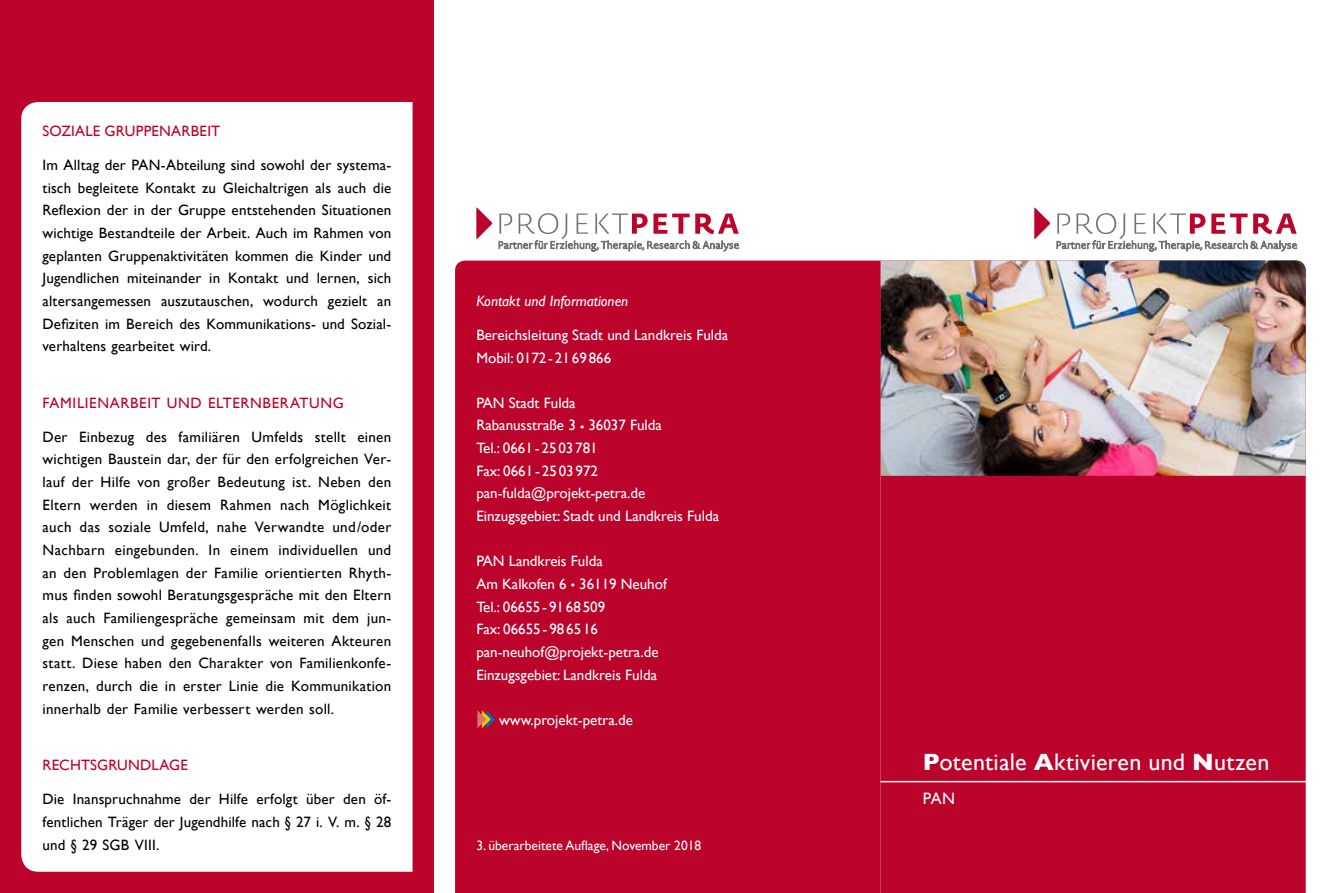
<style>
.page{position:relative;width:1327px;height:893px;background:#fff}
.page>*{position:absolute;margin:0;border:0;box-sizing:border-box;transform-origin:0 0}
.t1{font:24px "Gill Sans";letter-spacing:.01em;color:#fff}
.t2{font:16.5px "Gill Sans";color:#fff}
.t3{font:15px/22.6px "Gill Sans";letter-spacing:.01em;color:#000;text-align:justify}
.t4{font:15px/22.6px "Gill Sans";color:#fff}
.t5{font:15px "Gill Sans";letter-spacing:.02em;color:#bb032b}
.t6{font:15px "Gill Sans";letter-spacing:.045em;color:#bb032b}
.t7{font:italic 15px "Gill Sans";color:#fff}
.t8{font:13.5px "Gill Sans";color:#fff}
.s1{font-weight:700}
</style>
<div class="page">
<div style="left:0;top:0;width:434px;height:893px;background:#bb032b"></div>
<div style="left:21px;top:102px;width:391px;height:770px;background:#fff"></div>
<div style="left:880px;top:476px;width:425px;height:417px;background:#bb032b"></div>
<img style="left:880px;top:261px;width:425px;height:215px">
<svg style="left:1034px;top:207px;width:16px;height:33px"></svg>
<svg style="left:1056px;top:213px;width:240px;height:38px"></svg>
<div style="left:455px;top:261px;width:425px;height:632px;background:#bb032b"></div>
<svg style="left:477px;top:710px;width:18px;height:18px"></svg>
<svg style="left:476px;top:207px;width:17px;height:33px"></svg>
<svg style="left:499px;top:213px;width:240px;height:38px"></svg>
<hr style="left:880px;top:781px;width:447px;height:1px;background:#fff">
<p class="t5" style="left:43px;top:122px;width:179px">SOZIALE GRUPPENARBEIT</p>
<p class="t3" style="left:43px;top:153px;width:350px">Im Alltag der PAN-Abteilung sind sowohl der systema&shy;tisch begleitete Kontakt zu Gleichaltrigen als auch die Reflexion der in der Gruppe entstehenden Situationen wichtige Bestandteile der Arbeit. Auch im Rahmen von geplanten Gruppenaktivitäten kommen die Kinder und Jugendlichen miteinander in Kontakt und lernen, sich altersangemessen auszutauschen, wodurch gezielt an Defiziten im Bereich des Kommunikations- und Sozial&shy;verhaltens gearbeitet wird.</p>
<p class="t6" style="left:43px;top:394px;width:303px">FAMILIENARBEIT UND ELTERNBERATUNG</p>
<p class="t3" style="left:43px;top:425px;width:350px">Der Einbezug des familiären Umfelds stellt einen wichtigen Baustein dar, der für den erfolgreichen Ver&shy;lauf der Hilfe von großer Bedeutung ist. Neben den Eltern werden in diesem Rahmen nach Möglichkeit auch das soziale Umfeld, nahe Verwandte und/oder Nachbarn eingebunden. In einem individuellen und an den Problemlagen der Familie orientierten Rhyth&shy;mus finden sowohl Beratungsgespräche mit den Eltern als auch Familiengespräche gemeinsam mit dem jun&shy;gen Menschen und gegebenenfalls weiteren Akteuren statt. Diese haben den Charakter von Familienkonfe&shy;renzen, durch die in erster Linie die Kommunikation innerhalb der Familie verbessert werden soll.</p>
<p class="t5" style="left:43px;top:756px;width:147px">RECHTSGRUNDLAGE</p>
<p class="t3" style="left:43px;top:788px;width:350px">Die Inanspruchnahme der Hilfe erfolgt über den öf&shy;fentlichen Träger der Jugendhilfe nach § 27 i. V. m. § 28 und § 29 SGB VIII.</p>
<p class="t7" style="left:476px;top:292px;width:153px">Kontakt und Informationen</p>
<p class="t4" style="left:476px;top:323px;width:253px">Bereichsleitung Stadt und Landkreis Fulda<br>Mobil: 0172- 2169866</p>
<p class="t4" style="left:476px;top:391px;width:244px">PAN Stadt Fulda<br>Rabanusstraße 3 <span class="s1">·</span> 36037 Fulda<br>Tel.: 0661 - 25 03 781<br>Fax: 0661- 25 03972 pan-fulda@projekt-petra.de<br>Einzugsgebiet: Stadt und Landkreis Fulda</p>
<p class="t4" style="left:476px;top:550px;width:192px">PAN Landkreis Fulda<br>Am Kalkofen 6 <span class="s1">·</span> 36119 Neuhof<br>Tel.: 06655 - 91 68 509<br>Fax: 06655- 98 65 16 pan-neuhof@projekt-petra.de<br>Einzugsgebiet: Landkreis Fulda</p>
<p class="t4" style="left:499px;top:708px;width:135px">www.projekt-petra.de</p>
<p class="t8" style="left:476px;top:837px;width:226px">3. überarbeitete Auflage, November 2018</p>
<h1 class="t1" style="left:923px;top:748px;width:348px"><span class="s1">P</span>otentiale <span class="s1">A</span>ktivieren und <span class="s1">N</span>utzen</h1>
<p class="t2" style="left:923px;top:789px;width:34px">PAN</p>
</div>
